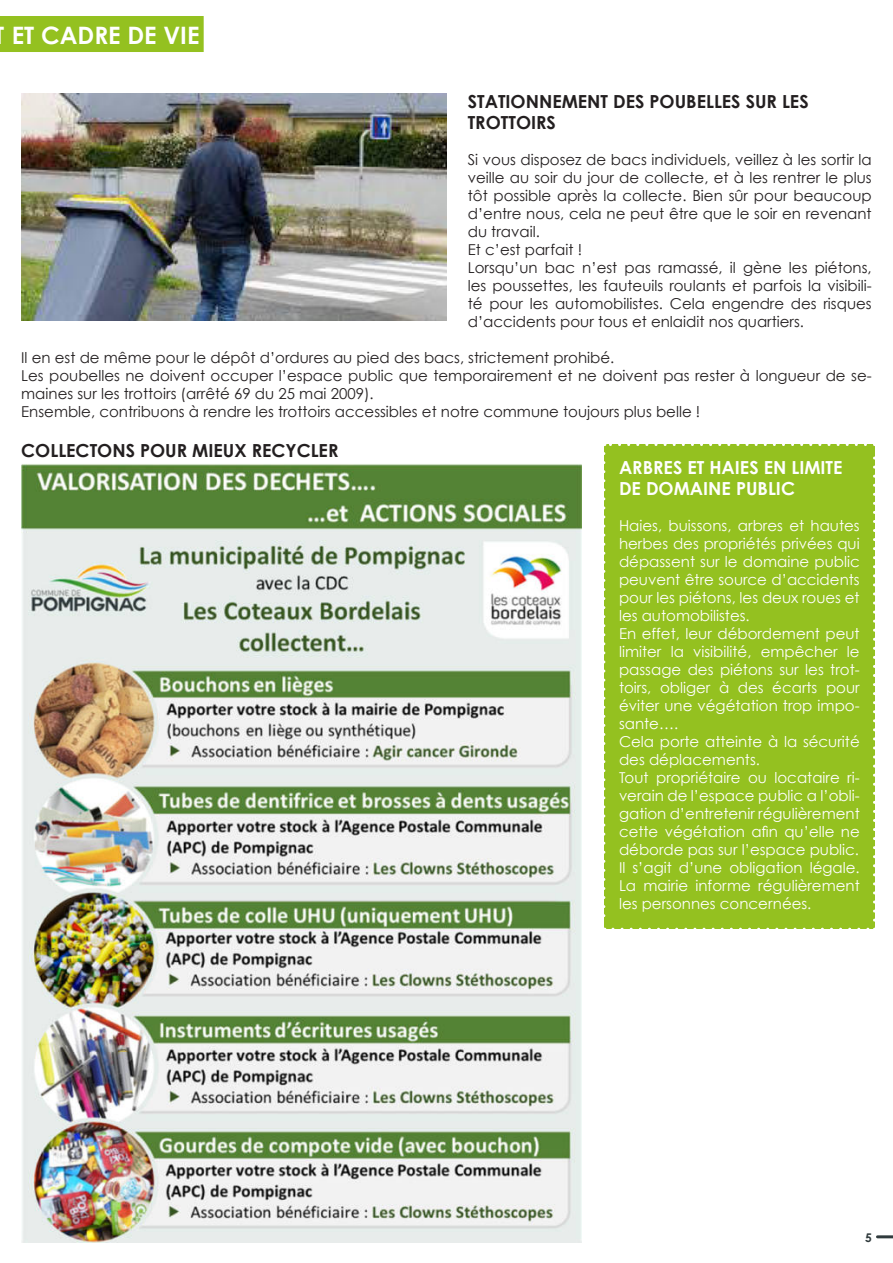
<style>
.page{position:relative;width:893px;height:1263px;background:#fff}
.page>*{position:absolute;margin:0;border:0;box-sizing:border-box;transform-origin:0 0}
.t1{font:700 24px "Century Gothic";color:#fff}
.t2{font:700 18px/21.6px "Century Gothic";color:#231f20}
.t3{font:700 18px/21.6px "Century Gothic";color:#fff}
.t4{font:15px/18px "Century Gothic";color:#231f20}
.t5{font:15px/18px "Century Gothic";color:#fff}
.t6{font:700 12px "Century Gothic";color:#303b3d}
</style>
<div class="page">
<hr style="left:877px;top:1235px;width:16px;height:3px;background:#303b3d">
<div style="left:0;top:16px;width:204px;height:36px;background:#94c120"></div>
<div style="left:604px;top:445px;width:270px;height:484px;background:#94c120"></div>
<svg style="left:604px;top:453px;width:1px;height:476px"></svg>
<svg style="left:613px;top:928px;width:261px;height:1px"></svg>
<svg style="left:873px;top:444px;width:2px;height:476px"></svg>
<svg style="left:604px;top:444px;width:261px;height:2px"></svg>
<img style="left:21px;top:93px;width:425px;height:228px">
<img style="left:21px;top:464px;width:560px;height:778px">
<h1 class="t1" style="left:-5px;top:24px;width:206px">T ET CADRE DE VIE</h1>
<p class="t2" style="left:468px;top:91px;width:342px">STATIONNEMENT DES POUBELLES SUR LES<br>TROTTOIRS</p>
<p class="t4" style="left:468px;top:151px;width:405px">Si vous disposez de bacs individuels, veillez à les sortir la veille au soir du jour de collecte, et à les rentrer le plus tôt possible après la collecte. Bien sûr pour beaucoup d’entre nous, cela ne peut être que le soir en revenant du travail.<br>Et c’est parfait !<br>Lorsqu’un bac n’est pas ramassé, il gène les piétons, les poussettes, les fauteuils roulants et parfois la visibili&shy;té pour les automobilistes. Cela engendre des risques d’accidents pour tous et enlaidit nos quartiers.</p>
<p class="t4" style="left:21px;top:349px;width:852px">Il en est de même pour le dépôt d’ordures au pied des bacs, strictement prohibé.<br>Les poubelles ne doivent occuper l’espace public que temporairement et ne doivent pas rester à longueur de se&shy;maines sur les trottoirs (arrêté 69 du 25 mai 2009).<br>Ensemble, contribuons à rendre les trottoirs accessibles et notre commune toujours plus belle !</p>
<p class="t2" style="left:21px;top:440px;width:319px">COLLECTONS POUR MIEUX RECYCLER</p>
<p class="t3" style="left:619px;top:457px;width:225px">ARBRES ET HAIES EN LIMITE<br>DE DOMAINE PUBLIC</p>
<p class="t5" style="left:619px;top:516px;width:242px">Haies, buissons, arbres et hautes herbes des propriétés privées qui dépassent sur le domaine public peuvent être source d’accidents pour les piétons, les deux roues et les automobilistes.<br>En effet, leur débordement peut limiter la visibilité, empêcher le passage des piétons sur les trot&shy;toirs, obliger à des écarts pour éviter une végétation trop impo&shy;sante….<br>Cela porte atteinte à la sécurité des déplacements.<br>Tout propriétaire ou locataire ri&shy;verain de l’espace public a l’obli&shy;gation d’entretenir régulièrement cette végétation afin qu’elle ne déborde pas sur l’espace public.<br>Il s’agit d’une obligation légale.<br>La mairie informe régulièrement les personnes concernées.</p>
<p class="t6" style="left:865px;top:1232px;width:8px">5</p>
</div>
